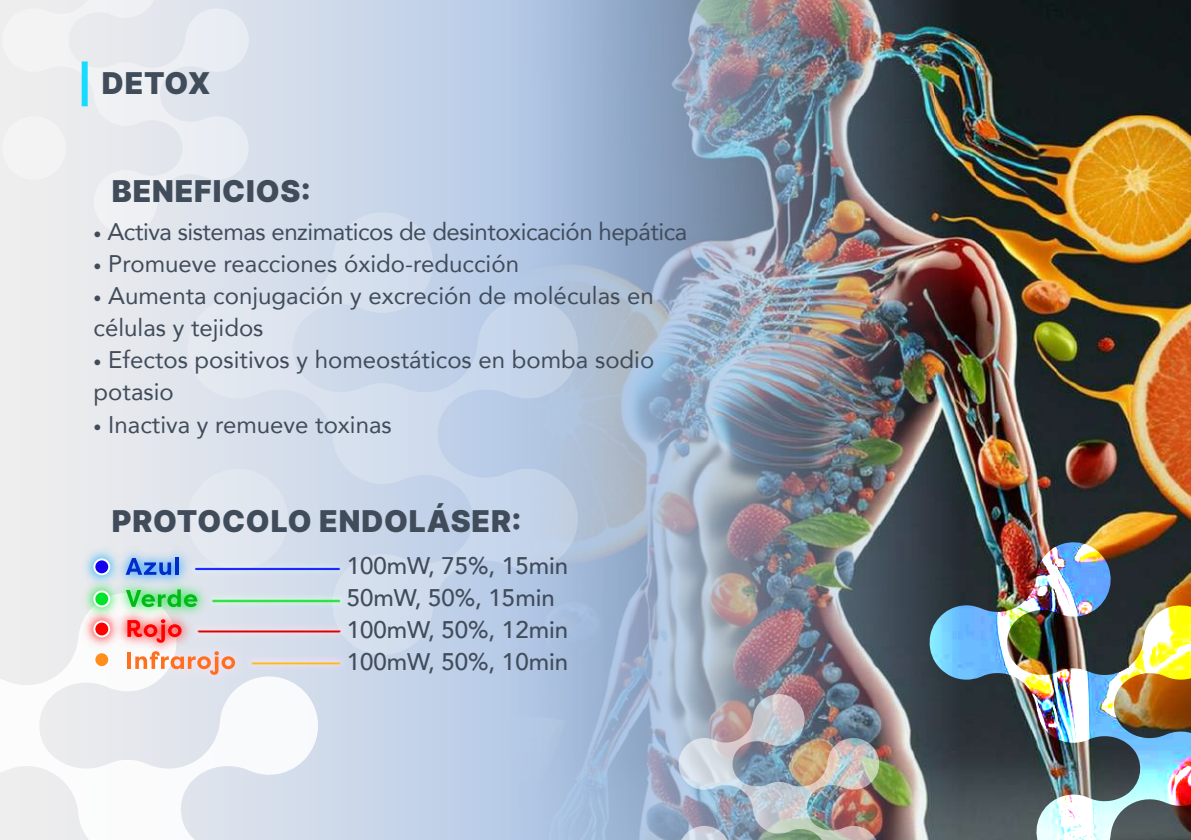
<style>
.page{position:relative;width:1191px;height:840px;background:#fff}
.page>*{position:absolute;margin:0;border:0;box-sizing:border-box;transform-origin:0 0}
.t1{font:900 30px "Inter";letter-spacing:.03em;color:#414c5b}
.t2{font:24px/32px "Avenir";color:#414c5b}
.t3{font:500 24px/32px "Avenir";color:#414c5b}
.t4{font:24px "Avenir";letter-spacing:-.02em;color:#414c5b}
.s1{font-size:16px}
</style>
<div class="page">
<img style="left:0;top:0;width:1191px;height:839px">
<img style="left:929px;top:542px;width:262px;height:297px">
<svg style="left:2px;top:0;width:247px;height:233px;fill:#eaecee"></svg>
<svg style="left:187px;top:212px;width:391px;height:442px;background:#c9d6e9"></svg>
<svg style="left:0;top:592px;width:318px;height:247px"></svg>
<img style="left:678px;top:693px;width:201px;height:146px">
<img style="left:179px;top:589px;width:233px;height:147px">
<img style="left:123px;top:495px;width:288px;height:147px">
<img style="left:110px;top:541px;width:84px;height:32px">
<svg style="left:126px;top:557px;width:45px;height:16px"></svg>
<hr style="left:175px;top:557px;width:3px;height:17px;background:#002cc9">
<img style="left:126px;top:573px;width:87px;height:49px">
<svg style="left:126px;top:589px;width:71px;height:14px"></svg>
<img style="left:126px;top:603px;width:71px;height:32px">
<svg style="left:127px;top:619px;width:54px;height:16px"></svg>
<img style="left:112px;top:635px;width:139px;height:55px">
<hr style="left:127px;top:651px;width:4px;height:17px;background:#ff6f1c">
<svg style="left:135px;top:651px;width:100px;height:23px"></svg>
<img style="left:78px;top:542px;width:48px;height:32px">
<svg style="left:93px;top:558px;width:17px;height:16px"></svg>
<img style="left:78px;top:574px;width:48px;height:30px">
<svg style="left:93px;top:590px;width:17px;height:14px"></svg>
<img style="left:78px;top:604px;width:48px;height:31px">
<svg style="left:93px;top:620px;width:17px;height:15px"></svg>
<img style="left:78px;top:635px;width:48px;height:48px">
<svg style="left:93px;top:651px;width:17px;height:16px"></svg>
<div style="left:82px;top:61px;width:6px;height:45px;background:#18dcff"></div>
<p class="t1" style="left:102px;top:60px;width:110px">DETOX</p>
<p class="t1" style="left:112px;top:167px;width:200px">BENEFICIOS:</p>
<p class="t4" style="left:94px;top:212px;width:595px"><span class="s1">•</span> Activa sistemas enzimaticos de desintoxicación hepática</p>
<p class="t2" style="left:94px;top:247px;width:427px"><span class="s1">•</span> Promueve reacciones óxido-reducción</p>
<p class="t2" style="left:94px;top:279px;width:561px"><span class="s1">•</span> Aumenta conjugación y excreción de moléculas en células y tejidos</p>
<p class="t2" style="left:94px;top:343px;width:562px"><span class="s1">•</span> Efectos positivos y homeostáticos en bomba sodio potasio</p>
<p class="t2" style="left:94px;top:407px;width:300px"><span class="s1">•</span> Inactiva y remueve toxinas</p>
<p class="t1" style="left:112px;top:498px;width:411px">PROTOCOLO ENDOLÁSER:</p>
<p class="t3" style="left:347px;top:548px;width:223px">100mW, 75%, 15min<br>50mW, 50%, 15min<br>100mW, 50%, 12min<br>100mW, 50%, 10min</p>
</div>
